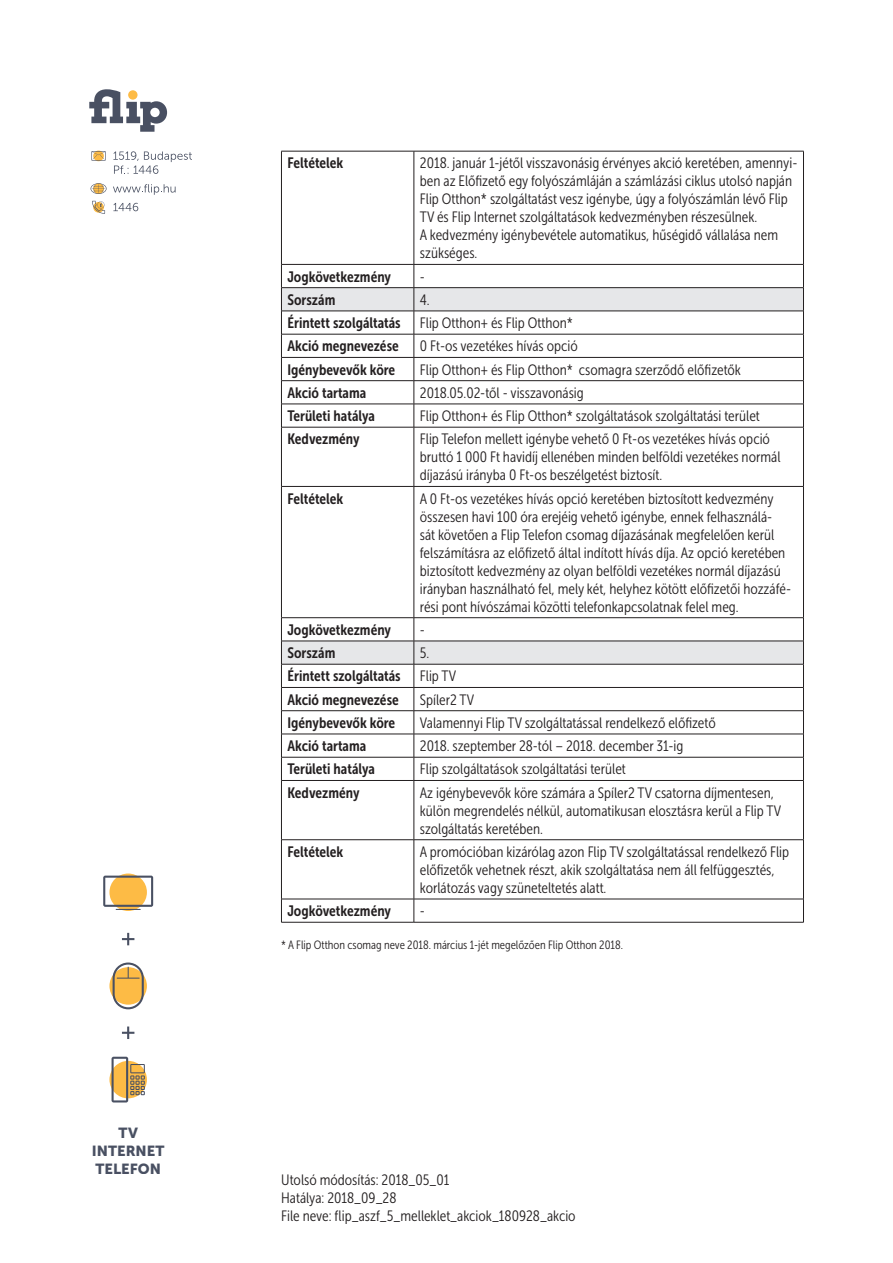
<style>
.page{position:relative;width:893px;height:1263px;background:#fff}
.page>*{position:absolute;margin:0;border:0;box-sizing:border-box;transform-origin:0 0}
.t1{font:15px/18px "Museo Sans Cond 300";color:#231f20}
.t2{font:15px "Museo Sans Cond 700";color:#231f20}
.t3{font:14.55px/18.1px "Museo Sans 900";color:#495062;text-align:center}
.t4{font:12px "Museo Sans Cond 300";color:#231f20}
</style>
<div class="page">
<svg style="left:89px;top:89px;width:78px;height:43px"></svg>
<div style="left:128px;top:90px;width:10px;height:10px;background:#fdbb45;border-radius:50%"></div>
<svg style="left:113px;top:151px;width:79px;height:23px"></svg>
<svg style="left:113px;top:184px;width:63px;height:11px"></svg>
<svg style="left:113px;top:203px;width:25px;height:8px"></svg>
<svg style="left:91px;top:151px;width:15px;height:10px"></svg>
<svg style="left:91px;top:183px;width:16px;height:11px"></svg>
<svg style="left:92px;top:201px;width:13px;height:13px"></svg>
<svg style="left:109px;top:1061px;width:38px;height:37px"></svg>
<svg style="left:112px;top:1057px;width:33px;height:45px"></svg>
<svg style="left:109px;top:967px;width:38px;height:38px"></svg>
<svg style="left:113px;top:962px;width:31px;height:47px"></svg>
<svg style="left:109px;top:873px;width:38px;height:38px"></svg>
<svg style="left:103px;top:876px;width:50px;height:34px"></svg>
<svg style="left:122px;top:933px;width:12px;height:12px"></svg>
<svg style="left:122px;top:1026px;width:12px;height:13px"></svg>
<svg style="left:282px;top:288px;width:521px;height:376px"></svg>
<hr style="left:281px;top:151px;width:133px;height:1px;background:#231f20">
<hr style="left:281px;top:151px;width:1px;height:113px;background:#231f20">
<hr style="left:414px;top:151px;width:390px;height:1px;background:#231f20">
<hr style="left:414px;top:151px;width:1px;height:113px;background:#231f20">
<hr style="left:803px;top:151px;width:1px;height:113px;background:#231f20">
<hr style="left:281px;top:264px;width:133px;height:1px;background:#231f20">
<hr style="left:414px;top:264px;width:390px;height:1px;background:#231f20">
<hr style="left:281px;top:287px;width:133px;height:1px;background:#231f20">
<hr style="left:414px;top:287px;width:390px;height:1px;background:#231f20">
<hr style="left:281px;top:311px;width:133px;height:1px;background:#231f20">
<hr style="left:414px;top:311px;width:390px;height:1px;background:#231f20">
<hr style="left:281px;top:334px;width:133px;height:1px;background:#231f20">
<hr style="left:414px;top:334px;width:390px;height:1px;background:#231f20">
<hr style="left:281px;top:357px;width:133px;height:1px;background:#231f20">
<hr style="left:414px;top:357px;width:390px;height:1px;background:#231f20">
<hr style="left:281px;top:380px;width:133px;height:1px;background:#231f20">
<hr style="left:414px;top:380px;width:390px;height:1px;background:#231f20">
<hr style="left:281px;top:404px;width:133px;height:1px;background:#231f20">
<svg style="left:281px;top:265px;width:1px;height:162px"></svg>
<hr style="left:414px;top:404px;width:390px;height:1px;background:#231f20">
<svg style="left:414px;top:265px;width:1px;height:162px"></svg>
<svg style="left:803px;top:265px;width:1px;height:162px"></svg>
<hr style="left:281px;top:427px;width:133px;height:1px;background:#231f20">
<hr style="left:281px;top:427px;width:1px;height:59px;background:#231f20">
<hr style="left:414px;top:427px;width:390px;height:1px;background:#231f20">
<hr style="left:414px;top:427px;width:1px;height:59px;background:#231f20">
<hr style="left:803px;top:427px;width:1px;height:59px;background:#231f20">
<hr style="left:281px;top:486px;width:133px;height:1px;background:#231f20">
<hr style="left:281px;top:487px;width:1px;height:130px;background:#231f20">
<hr style="left:414px;top:486px;width:390px;height:1px;background:#231f20">
<hr style="left:414px;top:487px;width:1px;height:130px;background:#231f20">
<hr style="left:803px;top:487px;width:1px;height:130px;background:#231f20">
<hr style="left:281px;top:617px;width:133px;height:1px;background:#231f20">
<hr style="left:414px;top:617px;width:390px;height:1px;background:#231f20">
<hr style="left:281px;top:641px;width:133px;height:1px;background:#231f20">
<hr style="left:414px;top:641px;width:390px;height:1px;background:#231f20">
<hr style="left:281px;top:664px;width:133px;height:1px;background:#231f20">
<hr style="left:414px;top:664px;width:390px;height:1px;background:#231f20">
<hr style="left:281px;top:687px;width:133px;height:1px;background:#231f20">
<hr style="left:414px;top:687px;width:390px;height:1px;background:#231f20">
<hr style="left:281px;top:710px;width:133px;height:1px;background:#231f20">
<hr style="left:414px;top:710px;width:390px;height:1px;background:#231f20">
<hr style="left:281px;top:734px;width:133px;height:1px;background:#231f20">
<hr style="left:414px;top:734px;width:390px;height:1px;background:#231f20">
<hr style="left:281px;top:757px;width:133px;height:1px;background:#231f20">
<svg style="left:281px;top:618px;width:1px;height:162px"></svg>
<hr style="left:414px;top:757px;width:390px;height:1px;background:#231f20">
<svg style="left:414px;top:618px;width:1px;height:162px"></svg>
<svg style="left:803px;top:618px;width:1px;height:162px"></svg>
<hr style="left:281px;top:780px;width:133px;height:1px;background:#231f20">
<hr style="left:281px;top:781px;width:1px;height:58px;background:#231f20">
<hr style="left:414px;top:780px;width:390px;height:1px;background:#231f20">
<hr style="left:414px;top:781px;width:1px;height:58px;background:#231f20">
<hr style="left:803px;top:781px;width:1px;height:58px;background:#231f20">
<hr style="left:281px;top:839px;width:133px;height:1px;background:#231f20">
<hr style="left:281px;top:840px;width:1px;height:59px;background:#231f20">
<hr style="left:414px;top:839px;width:390px;height:1px;background:#231f20">
<hr style="left:414px;top:840px;width:1px;height:59px;background:#231f20">
<hr style="left:803px;top:840px;width:1px;height:59px;background:#231f20">
<hr style="left:281px;top:899px;width:133px;height:1px;background:#231f20">
<svg style="left:281px;top:899px;width:1px;height:23px"></svg>
<hr style="left:414px;top:899px;width:390px;height:1px;background:#231f20">
<svg style="left:414px;top:899px;width:1px;height:23px"></svg>
<svg style="left:803px;top:899px;width:1px;height:23px"></svg>
<hr style="left:281px;top:922px;width:133px;height:1px;background:#231f20">
<hr style="left:414px;top:922px;width:390px;height:1px;background:#231f20">
<p class="t3" style="left:92px;top:1124px;width:74px">TV<br>INTERNET<br>TELEFON</p>
<p class="t2" style="left:287px;top:155px;width:57px">Feltételek</p>
<p class="t1" style="left:420px;top:154px;width:379px">2018. január 1-jétől visszavonásig érvényes akció keretében, amennyi&shy;ben az Előfizető egy folyószámláján a számlázási ciklus utolsó napján Flip Otthon* szolgáltatást vesz igénybe, úgy a folyószámlán lévő Flip TV és Flip Internet szolgáltatások kedvezményben részesülnek.<br>A kedvezmény igénybevétele automatikus, hűségidő vállalása nem szükséges.</p>
<p class="t2" style="left:287px;top:268px;width:105px">Jogkövetkezmény</p>
<p class="t1" style="left:420px;top:268px;width:7px">-</p>
<p class="t2" style="left:287px;top:291px;width:49px">Sorszám</p>
<p class="t1" style="left:420px;top:291px;width:11px">4.</p>
<p class="t2" style="left:287px;top:315px;width:115px">Érintett szolgáltatás</p>
<p class="t1" style="left:420px;top:314px;width:155px">Flip Otthon+ és Flip Otthon*</p>
<p class="t2" style="left:287px;top:338px;width:113px">Akció megnevezése</p>
<p class="t1" style="left:420px;top:337px;width:159px">0 Ft-os vezetékes hívás opció</p>
<p class="t2" style="left:287px;top:361px;width:109px">Igénybevevők köre</p>
<p class="t1" style="left:420px;top:361px;width:323px">Flip Otthon+ és Flip Otthon* csomagra szerződő előfizetők</p>
<p class="t2" style="left:287px;top:384px;width:80px">Akció tartama</p>
<p class="t1" style="left:420px;top:384px;width:165px">2018.05.02-től - visszavonásig</p>
<p class="t2" style="left:287px;top:408px;width:89px">Területi hatálya</p>
<p class="t1" style="left:420px;top:407px;width:341px">Flip Otthon+ és Flip Otthon* szolgáltatások szolgáltatási terület</p>
<p class="t2" style="left:287px;top:431px;width:74px">Kedvezmény</p>
<p class="t1" style="left:420px;top:430px;width:362px">Flip Telefon mellett igénybe vehető 0 Ft-os vezetékes hívás opció bruttó 1 000 Ft havidíj ellenében minden belföldi vezetékes normál díjazású irányba 0 Ft-os beszélgetést biztosít.</p>
<p class="t2" style="left:287px;top:490px;width:57px">Feltételek</p>
<p class="t1" style="left:420px;top:490px;width:373px">A 0 Ft-os vezetékes hívás opció keretében biztosított kedvezmény összesen havi 100 óra erejéig vehető igénybe, ennek felhasználá&shy;sát követően a Flip Telefon csomag díjazásának megfelelően kerül felszámításra az előfizető által indított hívás díja. Az opció keretében biztosított kedvezmény az olyan belföldi vezetékes normál díjazású irányban használható fel, mely két, helyhez kötött előfizetői hozzáfé&shy;rési pont hívószámai közötti telefonkapcsolatnak felel meg.</p>
<p class="t2" style="left:287px;top:621px;width:105px">Jogkövetkezmény</p>
<p class="t1" style="left:420px;top:621px;width:7px">-</p>
<p class="t2" style="left:287px;top:645px;width:49px">Sorszám</p>
<p class="t1" style="left:420px;top:644px;width:11px">5.</p>
<p class="t2" style="left:287px;top:668px;width:115px">Érintett szolgáltatás</p>
<p class="t1" style="left:420px;top:667px;width:38px">Flip TV</p>
<p class="t2" style="left:287px;top:691px;width:113px">Akció megnevezése</p>
<p class="t1" style="left:420px;top:691px;width:56px">Spíler2 TV</p>
<p class="t2" style="left:287px;top:714px;width:109px">Igénybevevők köre</p>
<p class="t1" style="left:420px;top:714px;width:297px">Valamennyi Flip TV szolgáltatással rendelkező előfizető</p>
<p class="t2" style="left:287px;top:738px;width:80px">Akció tartama</p>
<p class="t1" style="left:420px;top:737px;width:265px">2018. szeptember 28-tól – 2018. december 31-ig</p>
<p class="t2" style="left:287px;top:761px;width:89px">Területi hatálya</p>
<p class="t1" style="left:420px;top:760px;width:207px">Flip szolgáltatások szolgáltatási terület</p>
<p class="t2" style="left:287px;top:784px;width:74px">Kedvezmény</p>
<p class="t1" style="left:420px;top:784px;width:363px">Az igénybevevők köre számára a Spíler2 TV csatorna díjmentesen, külön megrendelés nélkül, automatikusan elosztásra kerül a Flip TV szolgáltatás keretében.</p>
<p class="t2" style="left:287px;top:843px;width:57px">Feltételek</p>
<p class="t1" style="left:420px;top:843px;width:371px">A promócióban kizárólag azon Flip TV szolgáltatással rendelkező Flip előfizetők vehetnek részt, akik szolgáltatása nem áll felfüggesztés, korlátozás vagy szüneteltetés alatt.</p>
<p class="t2" style="left:287px;top:903px;width:105px">Jogkövetkezmény</p>
<p class="t1" style="left:420px;top:902px;width:7px">-</p>
<p class="t4" style="left:281px;top:938px;width:343px">* A Flip Otthon csomag neve 2018. március 1-jét megelőzően Flip Otthon 2018.</p>
<p class="t1" style="left:281px;top:1171px;width:296px">Utolsó módosítás: 2018_05_01<br>Hatálya: 2018_09_28<br>File neve: flip_aszf_5_melleklet_akciok_180928_akcio</p>
</div>
